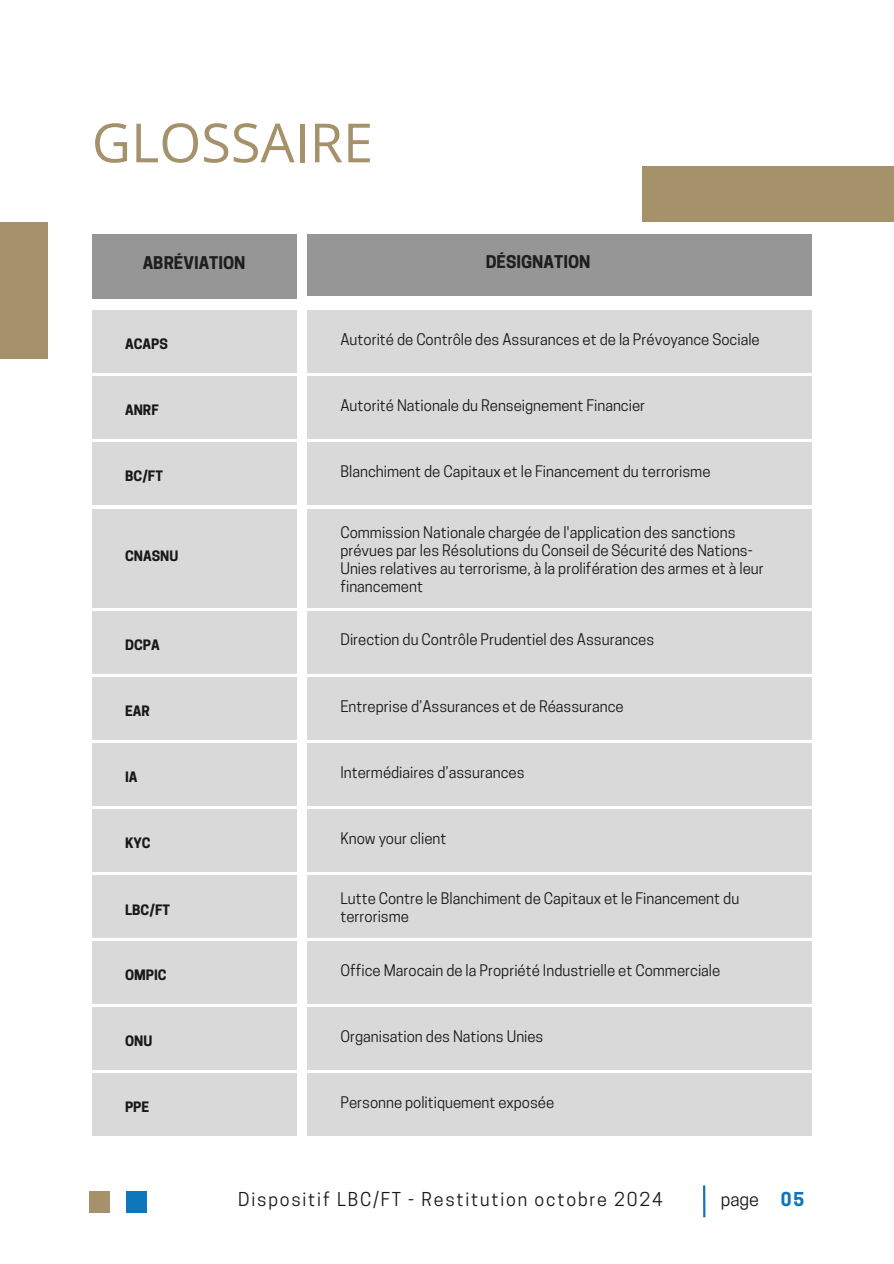
<style>
.page{position:relative;width:894px;height:1264px;background:#fff}
.page>*{position:absolute;margin:0;border:0;box-sizing:border-box;transform-origin:0 0}
.t1{font:54px "Open Sans";color:#a5916a}
.t2{font:18px "Cooper Hewitt";letter-spacing:.1em;color:#191717}
.t3{font:700 18px "Cooper Hewitt";color:#0e76bb}
.t4{font:700 16.5px "Cooper Hewitt";color:#1f1f1f}
.t5{font:15px/18px "Cooper Hewitt";color:#191717}
.t6{font:700 13.5px "Cooper Hewitt";color:#191717}
</style>
<div class="page">
<div style="left:0;top:222px;width:48px;height:136px;background:#a5916a"></div>
<div style="left:307px;top:234px;width:504px;height:61px;background:#969696"></div>
<div style="left:307px;top:310px;width:504px;height:63px;background:#d9d9d9"></div>
<div style="left:92px;top:234px;width:204px;height:64px;background:#969696"></div>
<div style="left:92px;top:310px;width:204px;height:63px;background:#d9d9d9"></div>
<div style="left:641px;top:166px;width:252px;height:56px;background:#a5916a"></div>
<div style="left:307px;top:376px;width:504px;height:63px;background:#d9d9d9"></div>
<div style="left:92px;top:376px;width:204px;height:63px;background:#d9d9d9"></div>
<div style="left:307px;top:442px;width:504px;height:63px;background:#d9d9d9"></div>
<div style="left:92px;top:442px;width:204px;height:63px;background:#d9d9d9"></div>
<div style="left:307px;top:509px;width:504px;height:98px;background:#d9d9d9"></div>
<div style="left:92px;top:509px;width:204px;height:98px;background:#d9d9d9"></div>
<div style="left:307px;top:610px;width:504px;height:63px;background:#d9d9d9"></div>
<div style="left:92px;top:610px;width:204px;height:63px;background:#d9d9d9"></div>
<div style="left:307px;top:677px;width:504px;height:62px;background:#d9d9d9"></div>
<div style="left:92px;top:677px;width:204px;height:62px;background:#d9d9d9"></div>
<div style="left:307px;top:743px;width:504px;height:62px;background:#d9d9d9"></div>
<div style="left:92px;top:743px;width:204px;height:62px;background:#d9d9d9"></div>
<div style="left:307px;top:809px;width:504px;height:62px;background:#d9d9d9"></div>
<div style="left:92px;top:809px;width:204px;height:62px;background:#d9d9d9"></div>
<div style="left:307px;top:875px;width:504px;height:63px;background:#d9d9d9"></div>
<div style="left:92px;top:875px;width:204px;height:63px;background:#d9d9d9"></div>
<div style="left:307px;top:941px;width:504px;height:63px;background:#d9d9d9"></div>
<div style="left:92px;top:941px;width:204px;height:63px;background:#d9d9d9"></div>
<div style="left:307px;top:1007px;width:504px;height:63px;background:#d9d9d9"></div>
<div style="left:92px;top:1007px;width:204px;height:63px;background:#d9d9d9"></div>
<div style="left:307px;top:1073px;width:504px;height:63px;background:#d9d9d9"></div>
<div style="left:92px;top:1073px;width:204px;height:63px;background:#d9d9d9"></div>
<hr style="left:702px;top:1185px;width:3px;height:32px;background:#0e76bb">
<div style="left:127px;top:1190px;width:20px;height:22px;background:#0e76bb"></div>
<div style="left:89px;top:1190px;width:21px;height:22px;background:#a5916a"></div>
<h1 class="t1" style="left:92px;top:105px;width:283px">GLOSSAIRE</h1>
<h2 class="t4" style="left:143px;top:257px;width:104px">ABRÉVIATION</h2>
<h4 class="t4" style="left:485px;top:256px;width:106px">DÉSIGNATION</h4>
<h4 class="t6" style="left:125px;top:339px;width:44px">ACAPS</h4>
<h2 class="t5" style="left:340px;top:332px;width:421px">Autorité de Contrôle des Assurances et de la Prévoyance Sociale</h2>
<h4 class="t6" style="left:125px;top:405px;width:35px">ANRF</h4>
<h4 class="t5" style="left:340px;top:398px;width:306px">Autorité Nationale du Renseignement Financier</h4>
<h4 class="t6" style="left:125px;top:471px;width:39px">BC/FT</h4>
<h4 class="t5" style="left:340px;top:464px;width:371px">Blanchiment de Capitaux et le Financement du terrorisme</h4>
<h4 class="t6" style="left:125px;top:551px;width:55px">CNASNU</h4>
<h4 class="t5" style="left:340px;top:525px;width:425px">Commission Nationale chargée de l'application des sanctions prévues par les Résolutions du Conseil de Sécurité des Nations-Unies relatives au terrorisme, à la prolifération des armes et à leur financement</h4>
<h4 class="t6" style="left:125px;top:639px;width:36px">DCPA</h4>
<h4 class="t5" style="left:340px;top:632px;width:315px">Direction du Contrôle Prudentiel des Assurances</h4>
<h4 class="t6" style="left:125px;top:706px;width:26px">EAR</h4>
<h4 class="t5" style="left:340px;top:699px;width:285px">Entreprise d’Assurances et de Réassurance</h4>
<p class="t6" style="left:125px;top:772px;width:14px">IA</p>
<p class="t5" style="left:340px;top:765px;width:185px">Intermédiaires d’assurances</p>
<p class="t6" style="left:125px;top:838px;width:27px">KYC</p>
<p class="t5" style="left:340px;top:831px;width:107px">Know your client</p>
<p class="t6" style="left:125px;top:904px;width:46px">LBC/FT</p>
<p class="t5" style="left:340px;top:891px;width:400px">Lutte Contre le Blanchiment de Capitaux et le Financement du terrorisme</p>
<p class="t6" style="left:125px;top:970px;width:43px">OMPIC</p>
<p class="t5" style="left:340px;top:963px;width:381px">Office Marocain de la Propriété Industrielle et Commerciale</p>
<p class="t6" style="left:125px;top:1036px;width:29px">ONU</p>
<p class="t5" style="left:340px;top:1029px;width:204px">Organisation des Nations Unies</p>
<p class="t6" style="left:125px;top:1102px;width:26px">PPE</p>
<p class="t5" style="left:340px;top:1095px;width:215px">Personne politiquement exposée</p>
<p class="t2" style="left:238px;top:1192px;width:426px">Dispositif LBC/FT - Restitution octobre 2024</p>
<h3 class="t2" style="left:720px;top:1192px;width:40px">page</h3>
<h3 class="t3" style="left:780px;top:1192px;width:25px">05</h3>
</div>
